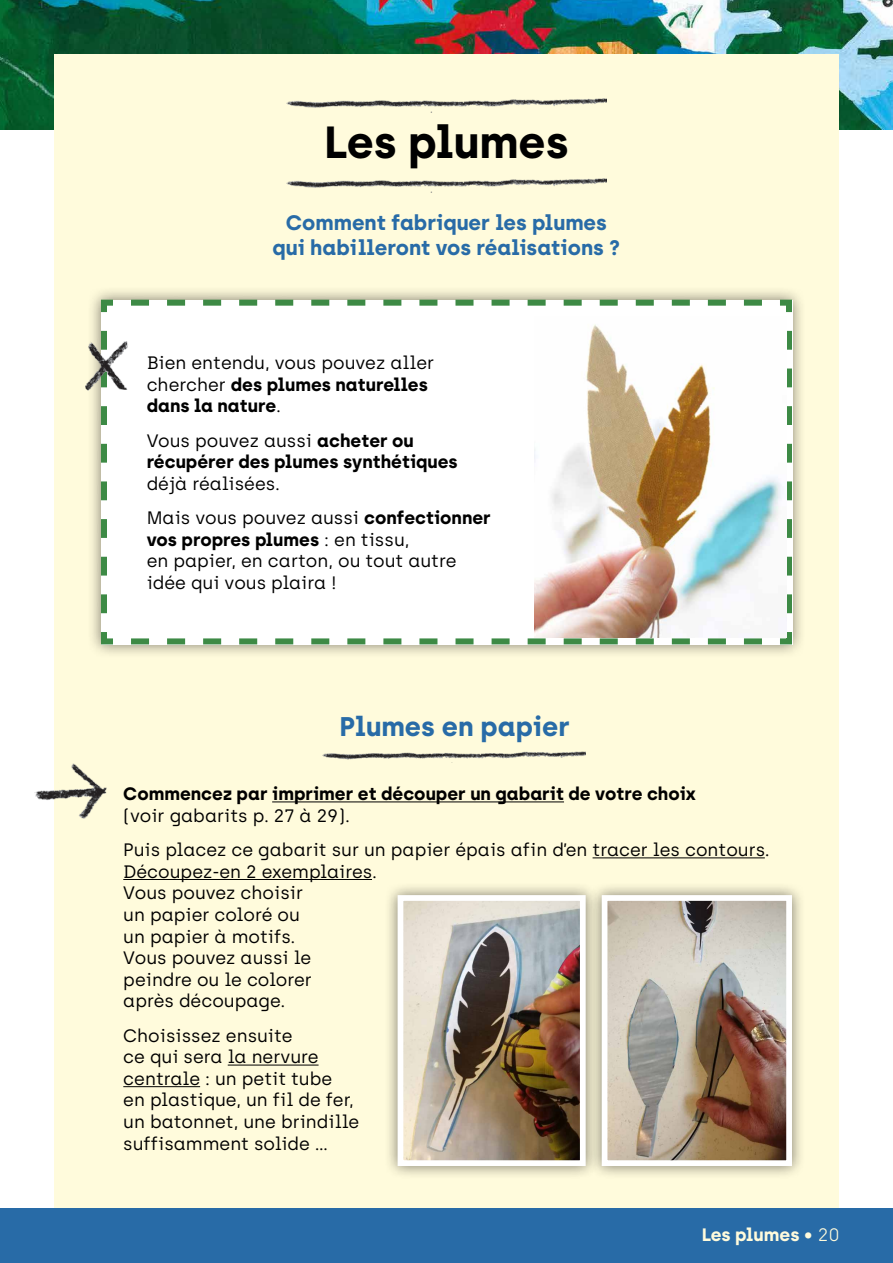
<style>
.page{position:relative;width:893px;height:1263px;background:#fff}
.page>*{position:absolute;margin:0;border:0;box-sizing:border-box;transform-origin:0 0}
.t1{font:700 45px "Archia";color:#000}
.t2{font:700 27px "Archia";color:#286ba7}
.t3{font:700 21px/25.2px "Archia";color:#286ba7;text-align:center}
.t4{font:18px/21.6px "Archia";color:#000}
.t5{font:700 18px/21.6px "Archia";color:#000}
.t6{font:700 18px "Archia";color:#fffbdc}
.s1{font-weight:700}
.s2{font-weight:400}
.s3{font-weight:300}
</style>
<div class="page">
<img style="left:0;top:0;width:893px;height:130px">
<div style="left:54px;top:54px;width:785px;height:1155px;background:#fffbdc"></div>
<img style="left:286px;top:178px;width:321px;height:14px">
<img style="left:286px;top:98px;width:321px;height:15px">
<div style="left:0;top:1209px;width:893px;height:54px;background:#286ba7"></div>
<div style="left:87px;top:285px;width:719px;height:373px;background:#000;opacity:.5"></div>
<div style="left:98px;top:297px;width:697px;height:350px;background:#fff"></div>
<img style="left:534px;top:317px;width:252px;height:321px">
<hr style="left:272px;top:801px;width:292px;height:1px;background:#000">
<hr style="left:593px;top:857px;width:172px;height:1px;background:#000">
<hr style="left:123px;top:879px;width:249px;height:1px;background:#000">
<hr style="left:228px;top:1064px;width:91px;height:1px;background:#000">
<hr style="left:123px;top:1086px;width:77px;height:1px;background:#000">
<div style="left:384px;top:881px;width:215px;height:298px;background:#000;opacity:.5"></div>
<img style="left:405px;top:902px;width:174px;height:257px">
<div style="left:398px;top:895px;width:188px;height:271px;border:6px solid #fff"></div>
<div style="left:588px;top:881px;width:218px;height:298px;background:#000;opacity:.5"></div>
<img style="left:609px;top:902px;width:176px;height:257px">
<div style="left:602px;top:895px;width:190px;height:271px;border:6px solid #fff"></div>
<img style="left:85px;top:341px;width:43px;height:49px">
<img style="left:322px;top:751px;width:264px;height:9px">
<img style="left:34px;top:763px;width:73px;height:56px">
<h1 class="t1" style="left:324px;top:115px;width:246px">Les plumes</h1>
<p class="t3" style="left:273px;top:210px;width:349px">Comment fabriquer les plumes qui habilleront vos réalisations ?</p>
<p class="t4" style="left:147px;top:352px;width:289px">Bien entendu, vous pouvez aller chercher <span class="s1">des plumes naturelles dans la nature</span>.</p>
<p class="t5" style="left:147px;top:429px;width:313px"><span class="s2">Vous pouvez aussi</span> acheter ou récupérer des plumes synthétiques</p>
<p class="t4" style="left:147px;top:466px;width:346px;line-height:34.3px">déjà réalisées.<br>Mais vous pouvez aussi <span class="s1">confectionner</span></p>
<p class="t4" style="left:147px;top:529px;width:311px"><span class="s1">vos propres plumes</span> : en tissu,<br>en papier, en carton, ou tout autre idée qui vous plaira !</p>
<h2 class="t2" style="left:339px;top:709px;width:232px">Plumes en papier</h2>
<p class="t5" style="left:123px;top:783px;width:574px">Commencez par imprimer et découper un gabarit de votre choix</p>
<p class="t4" style="left:123px;top:798px;width:648px;line-height:34.3px">(voir gabarits p. 27 à 29).<br>Puis placez ce gabarit sur un papier épais afin d’en tracer les contours.</p>
<p class="t4" style="left:123px;top:860px;width:255px">Découpez-en 2 exemplaires.<br>Vous pouvez choisir<br>un papier coloré ou<br>un papier à motifs.<br>Vous pouvez aussi le peindre ou le colorer<br>après découpage.</p>
<p class="t4" style="left:123px;top:1024px;width:237px">Choisissez ensuite<br>ce qui sera la nervure centrale : un petit tube<br>en plastique, un fil de fer, un batonnet, une brindille suffisamment solide ...</p>
<p class="t6" style="left:702px;top:1224px;width:140px">Les plumes <span class="s3">• 20</span></p>
</div>
